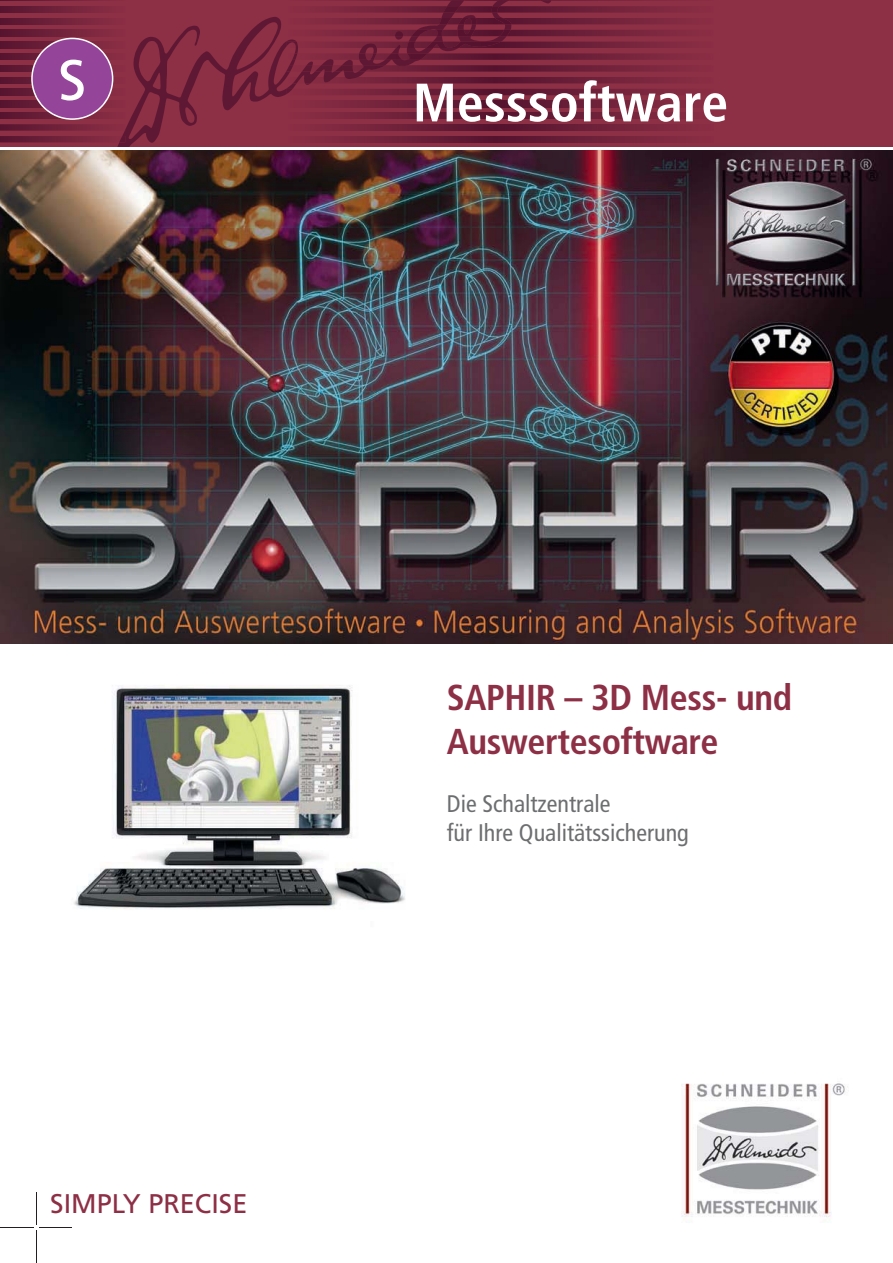
<style>
.page{position:relative;width:893px;height:1263px;background:#fff}
.page>*{position:absolute;margin:0;border:0;box-sizing:border-box;transform-origin:0 0}
.t1{font:700 condensed 54px "Frutiger";color:#fff}
.t2{font:700 condensed 36px/43.5px "Frutiger";letter-spacing:-.01em;color:#8d2f45}
.t3{font:27px "Frutiger";color:#8d2f45}
.t4{font:condensed 24px/28.8px "Frutiger";color:#6d6e70}
</style>
<div class="page">
<img style="left:0;top:150px;width:893px;height:494px">
<img style="left:74px;top:685px;width:331px;height:224px">
<div style="left:0;top:0;width:893px;height:148px;background:#8d2f45"></div>
<svg style="left:0;top:30px;width:103px;height:6px"></svg>
<svg style="left:0;top:18px;width:103px;height:6px"></svg>
<svg style="left:0;top:6px;width:103px;height:7px"></svg>
<svg style="left:0;top:0;width:103px;height:1px"></svg>
<svg style="left:551px;top:136px;width:126px;height:6px"></svg>
<svg style="left:551px;top:124px;width:126px;height:7px"></svg>
<svg style="left:551px;top:112px;width:126px;height:7px"></svg>
<svg style="left:551px;top:101px;width:126px;height:6px"></svg>
<svg style="left:117px;top:17px;width:434px;height:131px"></svg>
<svg style="left:286px;top:89px;width:391px;height:6px"></svg>
<svg style="left:286px;top:0;width:391px;height:83px"></svg>
<img style="left:681px;top:1083px;width:167px;height:140px">
<hr style="left:37px;top:1192px;width:1px;height:32px;background:#231f20">
<hr style="left:40px;top:1227px;width:32px;height:1px;background:#231f20">
<hr style="left:0;top:1227px;width:34px;height:1px;background:#231f20">
<hr style="left:37px;top:1230px;width:1px;height:33px;background:#231f20">
<svg style="left:0;top:38px;width:126px;height:104px"></svg>
<h1 class="t1" style="left:413px;top:81px;width:317px">Messsoftware</h1>
<p class="t3" style="left:50px;top:1193px;width:199px">SIMPLY PRECISE</p>
<h2 class="t2" style="left:447px;top:679px;width:347px">SAPHIR – 3D Mess- und<br>Auswertesoftware</h2>
<p class="t4" style="left:447px;top:791px;width:243px">Die Schaltzentrale<br>für Ihre Qualitätssicherung</p>
</div>
